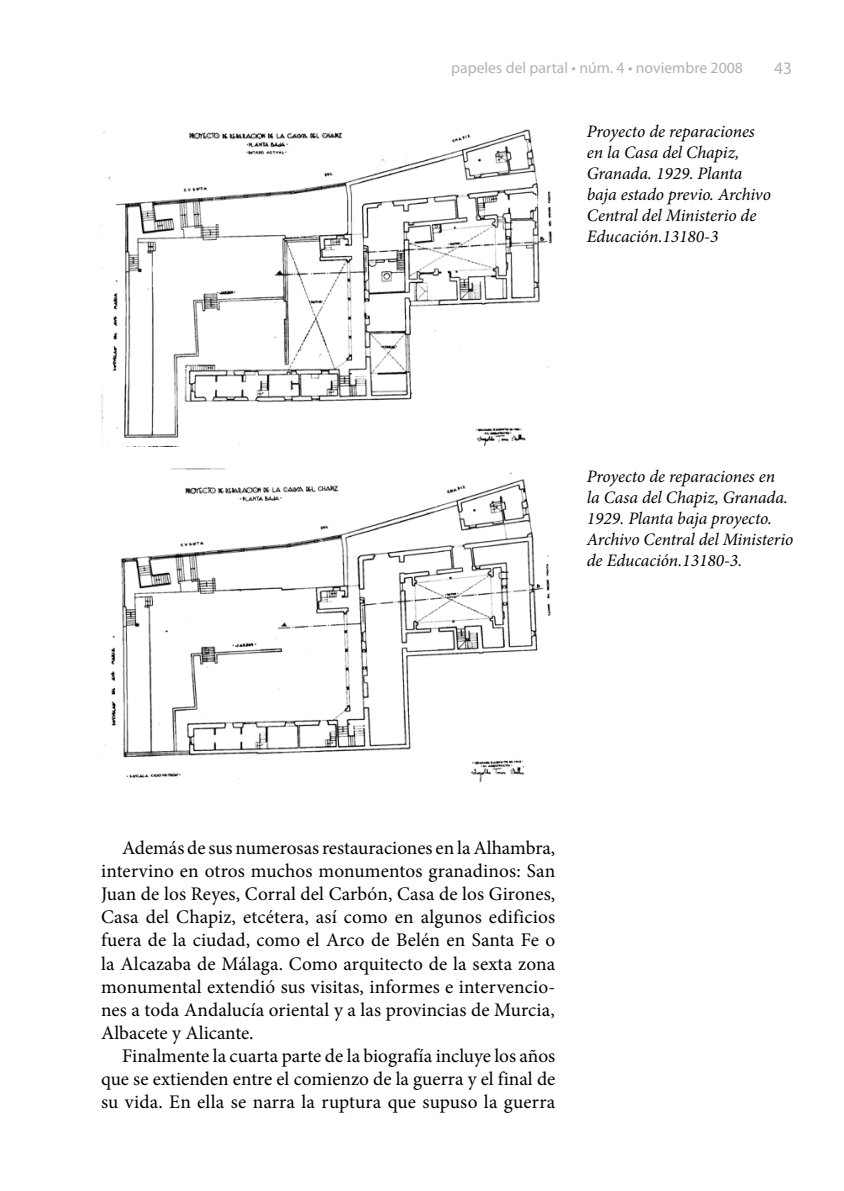
<style>
.page{position:relative;width:844px;height:1191px;background:#fff}
.page>*{position:absolute;margin:0;border:0;box-sizing:border-box;transform-origin:0 0}
.t1{font:19.25px/23.1px "Minion Pro";letter-spacing:.01em;color:#000;text-align:justify}
.t2{font:italic 17.5px/21px "Minion Pro";letter-spacing:-.005em;color:#000}
.t3{font:17.5px "Myriad Pro";color:#b3b2b2}
.t4{font:15.75px "Myriad Pro";color:#b3b2b2}
</style>
<div class="page">
<img style="left:99px;top:129px;width:454px;height:317px">
<img style="left:104px;top:468px;width:447px;height:315px">
<p class="t4" style="left:451px;top:58px;width:293px">papeles del partal • núm. 4 • noviembre 2008</p>
<p class="t3" style="left:773px;top:58px;width:19px">43</p>
<p class="t2" style="left:586px;top:121px;width:185px">Proyecto de reparaciones en la Casa del Chapiz,<br>Granada. 1929. Planta baja estado previo. Archivo<br>Central del Ministerio de<br>Educación.13180-3</p>
<p class="t2" style="left:586px;top:466px;width:208px">Proyecto de reparaciones en<br>la Casa del Chapiz, Granada.<br>1929. Planta baja proyecto.<br>Archivo Central del Ministerio de Educación.13180-3.</p>
<p class="t1" style="left:101px;top:836px;width:455px;text-indent:21px">Además de sus numerosas restauraciones en la Alhambra, intervino en otros muchos monumentos granadinos: San Juan de los Reyes, Corral del Carbón, Casa de los Girones, Casa del Chapiz, etcétera, así como en algunos edificios fuera de la ciudad, como el Arco de Belén en Santa Fe o la Alcazaba de Málaga. Como arquitecto de la sexta zona monumental extendió sus visitas, informes e intervencio&shy;nes a toda Andalucía oriental y a las provincias de Murcia, Albacete y Alicante.</p>
<p class="t1" style="left:101px;top:1044px;width:455px;text-indent:21px">Finalmente la cuarta parte de la biografía incluye los años que se extienden entre el comienzo de la guerra y el final de su vida. En ella se narra la ruptura que supuso la guerra</p>
</div>
